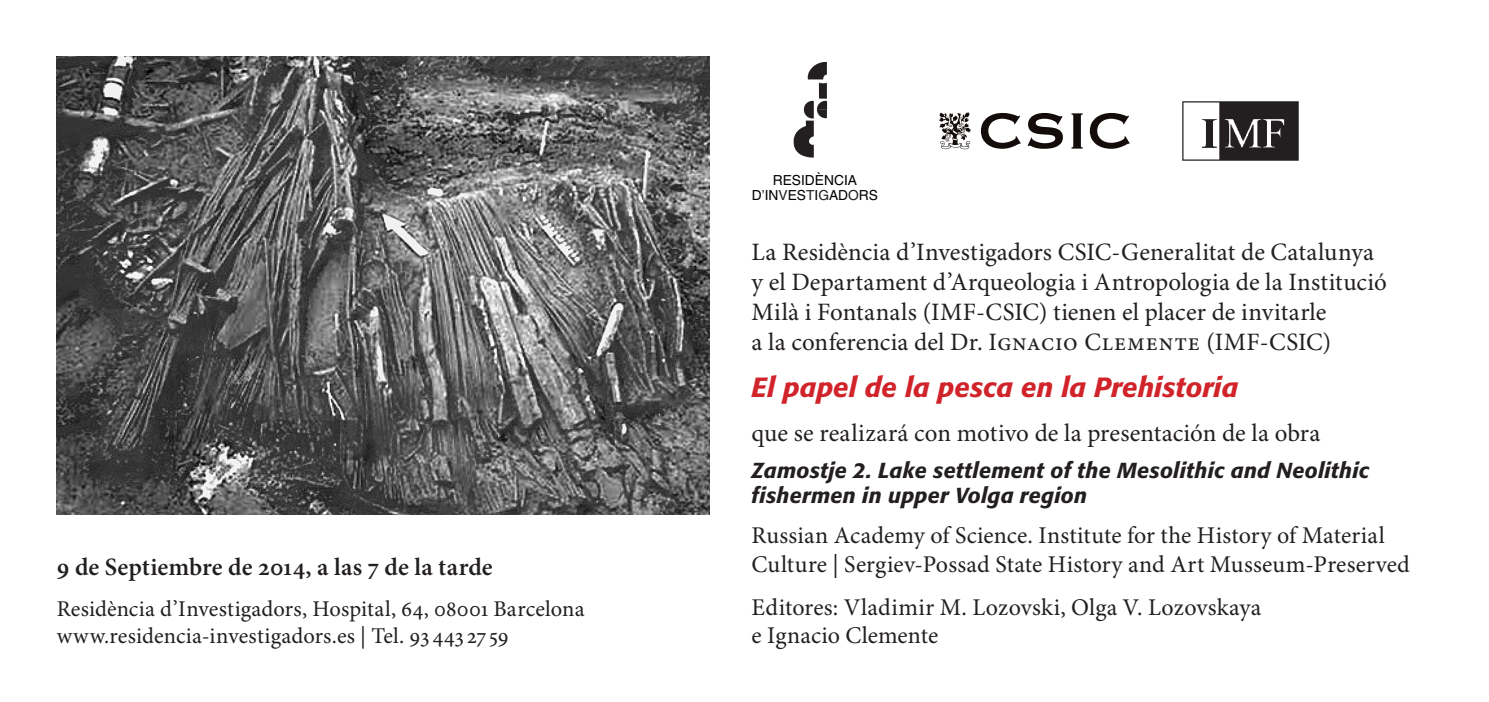
<style>
.page{position:relative;width:1489px;height:702px;background:#fff}
.page>*{position:absolute;margin:0;border:0;box-sizing:border-box;transform-origin:0 0}
.Text_base{font:italic 500 27.5px "Formata";color:#d1232a}
.Text_base-2{font:25px/30px "Minion Pro";letter-spacing:.005em;color:#231f20}
.Text_base-3{font:600 25px "Minion Pro";color:#231f20}
.Text_base-4{font:24px/28.8px "Minion Pro";letter-spacing:.01em;color:#231f20}
.Text_base-5{font:22.5px "Minion Pro";letter-spacing:.005em;color:#231f20}
.Text_base-6{font:italic 500 21.5px "Formata";letter-spacing:.015em;color:#231f20}
.t1{font:13.75px/14.5px "Helvetica";color:#000100;text-align:center}
.s1{color:#231f20}
</style>
<div class="page">
<img style="left:57px;top:57px;width:652px;height:457px">
<img style="left:793px;top:61px;width:35px;height:97px">
<svg style="left:980px;top:113px;width:40px;height:36px"></svg>
<svg style="left:1027px;top:113px;width:35px;height:36px"></svg>
<svg style="left:1071px;top:113px;width:11px;height:36px"></svg>
<svg style="left:1089px;top:113px;width:40px;height:36px"></svg>
<svg style="left:939px;top:112px;width:31px;height:38px"></svg>
<img style="left:1182px;top:101px;width:117px;height:60px">
<p class="Text_base-3" style="left:57px;top:550px;width:437px">9 de Septiembre de 2014, a las 7 de la tarde</p>
<p class="Text_base-5" style="left:57px;top:595px;width:529px">Residència d’Investigadors, Hospital, 64, 08001 Barcelona</p>
<p class="Text_base-5" style="left:57px;top:622px;width:453px">www.residencia-investigadors.es | Tel. 93 443 27 59</p>
<p class="t1" style="left:751px;top:173px;width:128px">RESIDÈNCIA<br>D<span class="s1">’</span>IN<span class="s1">V</span>ES<span class="s1">T</span>I<span class="s1">G</span>AD<span class="s1">O</span>RS</p>
<p class="Text_base-2" style="left:751px;top:238px;width:624px">La Residència d’Investigadors CSIC-Generalitat de Catalunya</p>
<p class="Text_base-2" style="left:751px;top:268px;width:636px">y el Departament d’Arqueologia i Antropologia de la Institució<br>Milà i Fontanals (IMF-CSIC) tienen el placer de invitarle</p>
<p class="Text_base-2" style="left:751px;top:328px;width:581px">a la conferencia del Dr. Ignacio Clemente (IMF-CSIC)</p>
<p class="Text_base" style="left:751px;top:370px;width:488px">El papel de la pesca en la Prehistoria</p>
<p class="Text_base-2" style="left:751px;top:419px;width:570px">que se realizará con motivo de la presentación de la obra</p>
<p class="Text_base-6" style="left:751px;top:456px;width:619px">Zamostje 2. Lake settlement of the Mesolithic and Neolithic</p>
<p class="Text_base-6" style="left:751px;top:482px;width:337px">fishermen in upper Volga region</p>
<p class="Text_base-4" style="left:751px;top:521px;width:660px">Russian Academy of Science. Institute for the History of Material<br>Culture | Sergiev-Possad State History and Art Musseum-Preserved</p>
<p class="Text_base-4" style="left:751px;top:593px;width:511px">Editores: Vladimir M. Lozovski, Olga V. Lozovskaya</p>
<p class="Text_base-4" style="left:751px;top:622px;width:188px">e Ignacio Clemente</p>
</div>
